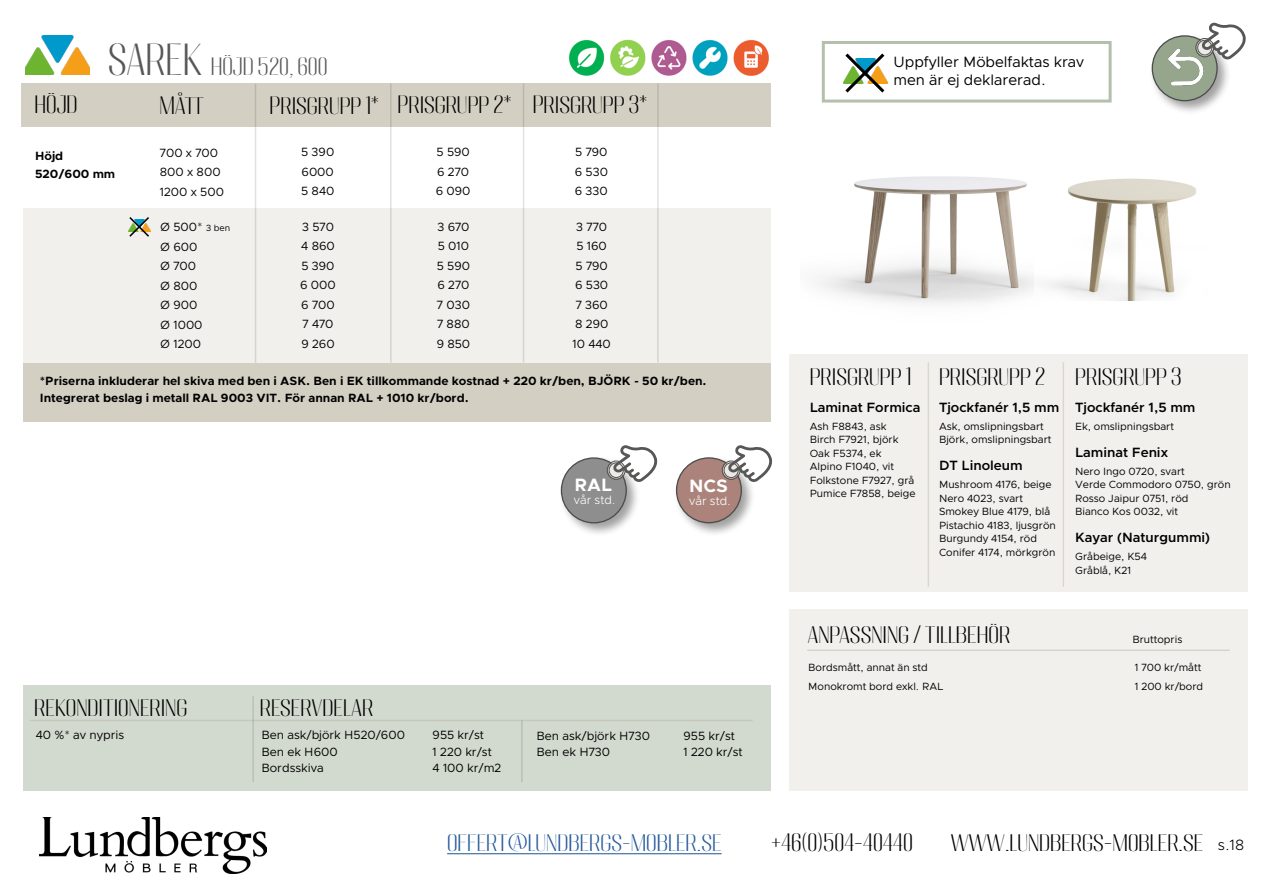
<style>
.page{position:relative;width:1263px;height:893px;background:#fff}
.page>*{position:absolute;margin:0;border:0;box-sizing:border-box;transform-origin:0 0}
.t1{font:300 21px "Migha";color:#000}
.t2{font:300 21px "Migha";color:#275b9b}
.t3{font:300 21px "Migha";color:#575756}
.t4{font:700 18px "Clarity City";color:#fff}
.t5{font:15px/18px "Clarity City";color:#000}
.t6{font:600 13.5px "Clarity City";color:#000}
.t7{font:12px/19.5px "Clarity City";color:#000}
.t8{font:700 12px/18px "Clarity City";color:#000}
.t9{font:300 12px "Clarity City";color:#fff}
.t10{font:10.5px/13.5px "Clarity City";color:#000}
.s1{font-size:37.5px}
.s2{font-size:9px}
.s3{font-family:"Clarity City";font-size:15px}
</style>
<div class="page">
<div style="left:23px;top:685px;width:748px;height:106px;background:#d2d9ce"></div>
<div style="left:21px;top:83px;width:750px;height:44px;background:#d4cfc3"></div>
<div style="left:23px;top:208px;width:748px;height:155px;background:#f2f0ed"></div>
<hr style="left:255px;top:84px;width:1px;height:279px;background:#000">
<hr style="left:390px;top:83px;width:2px;height:280px;background:#000">
<hr style="left:523px;top:83px;width:1px;height:280px;background:#000">
<hr style="left:657px;top:83px;width:2px;height:280px;background:#000">
<div style="left:789px;top:609px;width:459px;height:182px;background:#f2f0ed"></div>
<hr style="left:30px;top:720px;width:723px;height:1px;background:#bdb8ad">
<hr style="left:252px;top:696px;width:2px;height:86px;background:#000">
<hr style="left:807px;top:649px;width:423px;height:2px;background:#bdb8ad">
<hr style="left:521px;top:720px;width:2px;height:62px;background:#000">
<img style="left:26px;top:36px;width:64px;height:39px">
<img style="left:569px;top:39px;width:200px;height:37px">
<div style="left:23px;top:363px;width:748px;height:59px;background:#d4cfc3"></div>
<hr style="left:447px;top:853px;width:275px;height:1px;background:#275b9b">
<img style="left:39px;top:817px;width:228px;height:56px">
<img style="left:817px;top:176px;width:217px;height:128px">
<img style="left:1044px;top:178px;width:152px;height:122px">
<svg style="left:128px;top:217px;width:23px;height:20px"></svg>
<div style="left:789px;top:354px;width:459px;height:238px;background:#f2f0ed"></div>
<hr style="left:1063px;top:362px;width:1px;height:225px;background:#aa9f87">
<hr style="left:928px;top:362px;width:1px;height:225px;background:#aa9f87">
<div style="left:558px;top:455px;width:82px;height:82px;background:#575756;opacity:.8"></div>
<div style="left:561px;top:458px;width:65px;height:65px;background:#8d8e8d;border-radius:50%"></div>
<div style="left:561px;top:457px;width:66px;height:66px;border:1px solid #000;border-radius:50%"></div>
<div style="left:673px;top:455px;width:82px;height:82px;background:#575756;opacity:.8"></div>
<div style="left:676px;top:458px;width:65px;height:65px;background:#ab837b;border-radius:50%"></div>
<div style="left:676px;top:457px;width:66px;height:66px;border:1px solid #000;border-radius:50%"></div>
<div style="left:1149px;top:33px;width:82px;height:82px;background:#575756;opacity:.8"></div>
<svg style="left:1152px;top:36px;width:65px;height:65px"></svg>
<div style="left:1152px;top:35px;width:66px;height:66px;border:1px solid #000;border-radius:50%"></div>
<img style="left:1162px;top:43px;width:47px;height:47px">
<svg style="left:843px;top:53px;width:45px;height:40px"></svg>
<svg style="left:605px;top:455px;width:35px;height:36px"></svg>
<svg style="left:720px;top:455px;width:35px;height:36px"></svg>
<svg style="left:1194px;top:33px;width:37px;height:36px"></svg>
<h1 class="t3" style="left:108px;top:52px;width:221px"><span class="s1">SAREK</span> HÖJD 520, 600</h1>
<h1 class="t1" style="left:35px;top:91px;width:45px">HÖJD</h1>
<h1 class="t1" style="left:159px;top:91px;width:46px">MÅTT</h1>
<h1 class="t1" style="left:270px;top:91px;width:379px">PRISGRUPP 1* PRISGRUPP 2* PRISGRUPP 3*</h1>
<p class="t8" style="left:35px;top:146px;width:82px">Höjd<br>520/600 mm</p>
<p class="t7" style="left:160px;top:143px;width:66px">700 x 700<br>800 x 800<br>1200 x 500</p>
<p class="t7" style="left:160px;top:217px;width:71px">Ø 500* <span class="s2">3 ben<br></span>Ø 600<br>Ø 700<br>Ø 800<br>Ø 900<br>Ø 1000<br>Ø 1200</p>
<p class="t7" style="left:301px;top:142px;width:35px;text-align:justify">5 390<br>6000<br>5 840</p>
<p class="t7" style="left:300px;top:217px;width:37px">3 570<br>4 860<br>5 390<br>6 000<br>6 700<br>7 470<br>9 260</p>
<p class="t7" style="left:436px;top:142px;width:36px;text-align:justify">5 590<br>6 270<br>6 090</p>
<p class="t7" style="left:437px;top:217px;width:35px;text-align:justify">3 670<br>5 010<br>5 590<br>6 270<br>7 030<br>7 880<br>9 850</p>
<p class="t7" style="left:575px;top:142px;width:35px;text-align:justify">5 790<br>6 530<br>6 330</p>
<p class="t7" style="left:573px;top:217px;width:40px;text-align:center">3 770<br>5 160<br>5 790<br>6 530<br>7 360<br>8 290<br>10 440</p>
<h3 class="t5" style="left:893px;top:53px;width:192px">Uppfyller Möbelfaktas krav men är ej deklarerad.</h3>
<p class="t8" style="left:40px;top:373px;width:668px;line-height:16.5px">*Priserna inkluderar hel skiva med ben i ASK. Ben i EK tillkommande kostnad + 220 kr/ben, BJÖRK - 50 kr/ben.<br>Integrerat beslag i metall RAL 9003 VIT. För annan RAL + 1010 kr/bord.</p>
<h1 class="t1" style="left:810px;top:362px;width:103px">PRISGRUPP 1</h1>
<p class="t6" style="left:810px;top:399px;width:112px">Laminat Formica</p>
<p class="t10" style="left:810px;top:419px;width:107px">Ash F8843, ask<br>Birch F7921, björk<br>Oak F5374, ek<br>Alpino F1040, vit<br>Folkstone F7927, grå<br>Pumice F7858, beige</p>
<h2 class="t4" style="left:574px;top:473px;width:39px">RAL</h2>
<p class="t9" style="left:574px;top:492px;width:43px">vår std.</p>
<h2 class="t4" style="left:689px;top:475px;width:40px">NCS</h2>
<p class="t9" style="left:689px;top:494px;width:43px">vår std.</p>
<h1 class="t1" style="left:939px;top:362px;width:108px">PRISGRUPP 2</h1>
<p class="t6" style="left:939px;top:399px;width:122px">Tjockfanér 1,5 mm</p>
<p class="t10" style="left:939px;top:419px;width:114px">Ask, omslipningsbart<br>Björk, omslipningsbart</p>
<p class="t6" style="left:939px;top:457px;width:85px">DT Linoleum</p>
<p class="t10" style="left:939px;top:478px;width:118px">Mushroom 4176, beige<br>Nero 4023, svart<br>Smokey Blue 4179, blå<br>Pistachio 4183, ljusgrön<br>Burgundy 4154, röd<br>Conifer 4174, mörkgrön</p>
<h1 class="t1" style="left:1075px;top:362px;width:108px">PRISGRUPP 3</h1>
<p class="t6" style="left:1075px;top:399px;width:122px">Tjockfanér 1,5 mm</p>
<p class="t10" style="left:1075px;top:419px;width:100px">Ek, omslipningsbart</p>
<p class="t6" style="left:1075px;top:444px;width:94px">Laminat Fenix</p>
<p class="t10" style="left:1075px;top:464px;width:157px">Nero Ingo 0720, svart<br>Verde Commodoro 0750, grön<br>Rosso Jaipur 0751, röd<br>Bianco Kos 0032, vit</p>
<p class="t6" style="left:1075px;top:529px;width:136px">Kayar (Naturgummi)</p>
<p class="t10" style="left:1075px;top:550px;width:73px">Gråbeige, K54<br>Gråblå, K21</p>
<h1 class="t1" style="left:34px;top:693px;width:155px">REKONDITIONERING</h1>
<h1 class="t1" style="left:260px;top:693px;width:115px">RESERVDELAR</h1>
<p class="t7" style="left:36px;top:725px;width:90px">40 %* av nypris</p>
<p class="t7" style="left:261px;top:727px;width:145px;line-height:16.5px">Ben ask/björk H520/600<br>Ben ek H600<br>Bordsskiva</p>
<p class="t7" style="left:433px;top:727px;width:70px;line-height:16.5px">955 kr/st<br>1 220 kr/st<br>4 100 kr/m2</p>
<p class="t7" style="left:536px;top:728px;width:115px;line-height:16.5px">Ben ask/björk H730<br>Ben ek H730</p>
<p class="t7" style="left:683px;top:728px;width:61px;line-height:16.5px">955 kr/st<br>1 220 kr/st</p>
<h1 class="t1" style="left:807px;top:621px;width:204px">ANPASSNING / TILLBEHÖR</h1>
<p class="t10" style="left:1132px;top:633px;width:52px">Bruttopris</p>
<p class="t10" style="left:808px;top:660px;width:121px">Bordsmått, annat än std</p>
<p class="t10" style="left:1135px;top:660px;width:68px">1 700 kr/mått</p>
<p class="t10" style="left:808px;top:679px;width:137px">Monokromt bord exkl. RAL</p>
<p class="t10" style="left:1135px;top:679px;width:70px">1 200 kr/bord</p>
<h1 class="t2" style="left:447px;top:828px;width:276px">OFFERT@LUNDBERGS-MOBLER.SE</h1>
<h1 class="t1" style="left:771px;top:828px;width:143px">+46(0)504-40440</h1>
<h1 class="t1" style="left:951px;top:828px;width:295px">WWW.LUNDBERGS-MOBLER.SE <span class="s3">s.18</span></h1>
</div>
